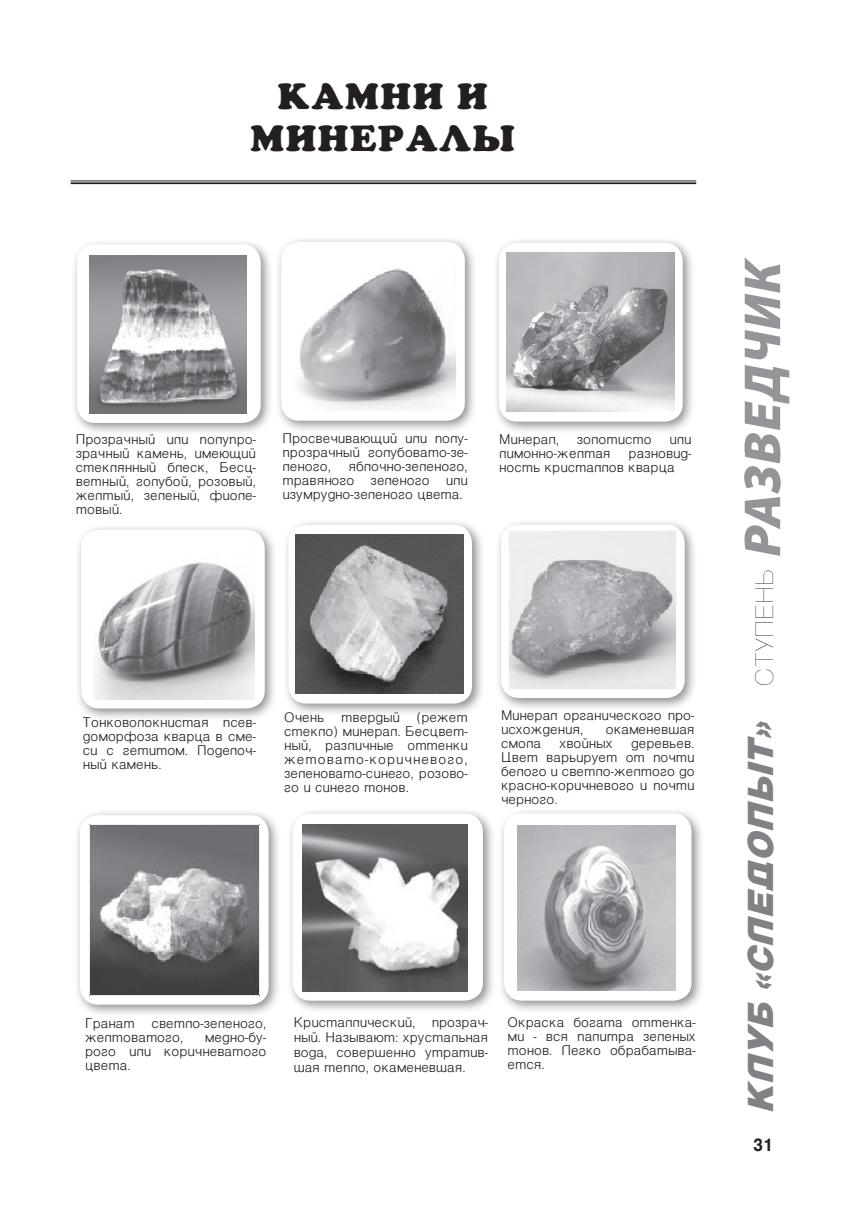
<style>
.page{position:relative;width:844px;height:1216px;background:#fff}
.page>*{position:absolute;margin:0;border:0;box-sizing:border-box;transform-origin:0 0}
.t1{font:italic 35px "Vanta Fat Plain";color:#808285}
.t2{font:35px/42px "Kladez C";color:#231f20;text-align:center}
.t3{font:17.5px "Vanta Bold Plain";color:#231f20}
.t4{font:12.25px/14px "Vanta Light Plain";color:#231f20;text-align:justify}
.s1{font-family:"Vanta Thin Plain";font-style:normal;font-size:24.5px;color:#231f20}
.s2{font-family:"Myriad Pro";font-weight:900;font-size:52.5px;color:#939598}
</style>
<div class="page">
<div style="left:498px;top:807px;width:206px;height:207px;background:#231f20;opacity:.5"></div>
<div style="left:504px;top:813px;width:187px;height:187px;background:#fff;border-radius:18px"></div>
<img style="left:517px;top:825px;width:157px;height:165px">
<div style="left:286px;top:807px;width:209px;height:206px;background:#231f20;opacity:.5"></div>
<div style="left:292px;top:813px;width:191px;height:187px;background:#fff;border-radius:18px"></div>
<img style="left:302px;top:824px;width:165px;height:167px">
<div style="left:74px;top:809px;width:208px;height:208px;background:#231f20;opacity:.5"></div>
<div style="left:80px;top:815px;width:188px;height:189px;background:#fff;border-radius:18px"></div>
<img style="left:89px;top:824px;width:170px;height:171px">
<hr style="left:71px;top:181px;width:625px;height:1px;background:#231f20">
<hr style="left:71px;top:182px;width:625px;height:2px;background:#231f20">
<div style="left:71px;top:238px;width:203px;height:198px;background:#231f20;opacity:.5"></div>
<div style="left:77px;top:244px;width:183px;height:179px;background:#fff;border-radius:18px"></div>
<img style="left:89px;top:256px;width:157px;height:157px">
<div style="left:75px;top:523px;width:203px;height:198px;background:#231f20;opacity:.5"></div>
<div style="left:81px;top:530px;width:184px;height:178px;background:#fff;border-radius:18px"></div>
<img style="left:93px;top:562px;width:162px;height:137px">
<div style="left:275px;top:236px;width:203px;height:198px;background:#231f20;opacity:.5"></div>
<div style="left:281px;top:242px;width:184px;height:179px;background:#fff;border-radius:18px"></div>
<img style="left:299px;top:268px;width:157px;height:142px">
<div style="left:493px;top:237px;width:202px;height:198px;background:#231f20;opacity:.5"></div>
<div style="left:499px;top:243px;width:183px;height:178px;background:#fff;border-radius:18px"></div>
<img style="left:506px;top:252px;width:168px;height:159px">
<div style="left:282px;top:519px;width:203px;height:197px;background:#231f20;opacity:.5"></div>
<div style="left:288px;top:525px;width:184px;height:178px;background:#fff;border-radius:18px"></div>
<img style="left:296px;top:534px;width:168px;height:159px">
<div style="left:494px;top:518px;width:203px;height:193px;background:#231f20;opacity:.5"></div>
<div style="left:501px;top:524px;width:183px;height:174px;background:#fff;border-radius:18px"></div>
<img style="left:508px;top:530px;width:168px;height:159px">
<h1 class="t2" style="left:250px;top:75px;width:267px">КАМНИ И<br>МИНЕРАЛЫ</h1>
<p class="t4" style="left:76px;top:432px;width:182px">Прозрачный или полупро&shy;зрачный камень, имеющий стеклянный блеск, Бесц&shy;ветный, голубой, розовый, желтый, зеленый, фиоле&shy;товый.</p>
<p class="t4" style="left:282px;top:431px;width:187px">Просвечивающий или полу&shy;прозрачный голубовато-зе&shy;леного,</p>
<p class="t4" style="left:282px;top:459px;width:187px;text-indent:66px">яблочно-зеленого, травяного</p>
<p class="t4" style="left:282px;top:473px;width:187px;text-indent:163px">или изумрудно-зеленого цвета.</p>
<p class="t4" style="left:370px;top:473px;width:61px">зеленого</p>
<p class="t4" style="left:499px;top:432px;width:61px">Минерал,</p>
<p class="t4" style="left:576px;top:432px;width:76px">золотисто</p>
<p class="t4" style="left:669px;top:432px;width:23px">или</p>
<p class="t4" style="left:499px;top:446px;width:113px">лимонно-желтая</p>
<p class="t4" style="left:499px;top:446px;width:194px;text-indent:129px">разновид&shy;ность кристаллов кварца</p>
<p class="t4" style="left:83px;top:714px;width:175px">Тонковолокнистая псев&shy;доморфоза кварца в сме&shy;си с гетитом. Поделоч&shy;ный камень.</p>
<p class="t4" style="left:284px;top:710px;width:42px">Очень</p>
<p class="t4" style="left:341px;top:710px;width:60px">твердый</p>
<p class="t4" style="left:284px;top:710px;width:185px;text-indent:133px">(режет стекло) минерал. Бесцвет&shy;ный, различные оттенки жетовато-коричневого, зеленовато-синего, розово&shy;го и синего тонов.</p>
<p class="t4" style="left:501px;top:707px;width:195px">Минерал органического про&shy;исхождения,</p>
<p class="t4" style="left:605px;top:721px;width:90px">окаменевшая</p>
<p class="t4" style="left:501px;top:735px;width:41px">смола</p>
<p class="t4" style="left:559px;top:735px;width:55px">хвойных</p>
<p class="t4" style="left:501px;top:735px;width:195px;text-indent:130px">деревьев.<br>Цвет варьирует от почти белого и светло-желтого до красно-коричневого и почти черного.</p>
<p class="t4" style="left:85px;top:1015px;width:51px">Гранат</p>
<p class="t4" style="left:85px;top:1015px;width:183px;text-indent:66px">светло-зеленого, желтоватого,</p>
<p class="t4" style="left:85px;top:1029px;width:183px;text-indent:120px">медно-бу&shy;рого или коричневатого цвета.</p>
<p class="t4" style="left:293px;top:1015px;width:123px">Кристаллический,</p>
<p class="t4" style="left:293px;top:1015px;width:196px;line-height:14.7px;text-indent:138px">прозрач&shy;ный. Называют: хрустальная вода, совершенно утратив&shy;шая тепло, окаменевшая.</p>
<p class="t4" style="left:507px;top:1015px;width:190px">Окраска богата оттенка&shy;ми - вся палитра зеленых тонов. Легко обрабатыва&shy;ется.</p>
<h1 class="t1" style="left:739px;top:1113px;width:857px;rotate:-90deg">КЛУБ «СЛЕДОПЫТ» <span class="s1">СТУПЕНЬ</span> <span class="s2">РАЗВЕДЧИК</span></h1>
<h2 class="t3" style="left:753px;top:1134px;width:21px">31</h2>
</div>
